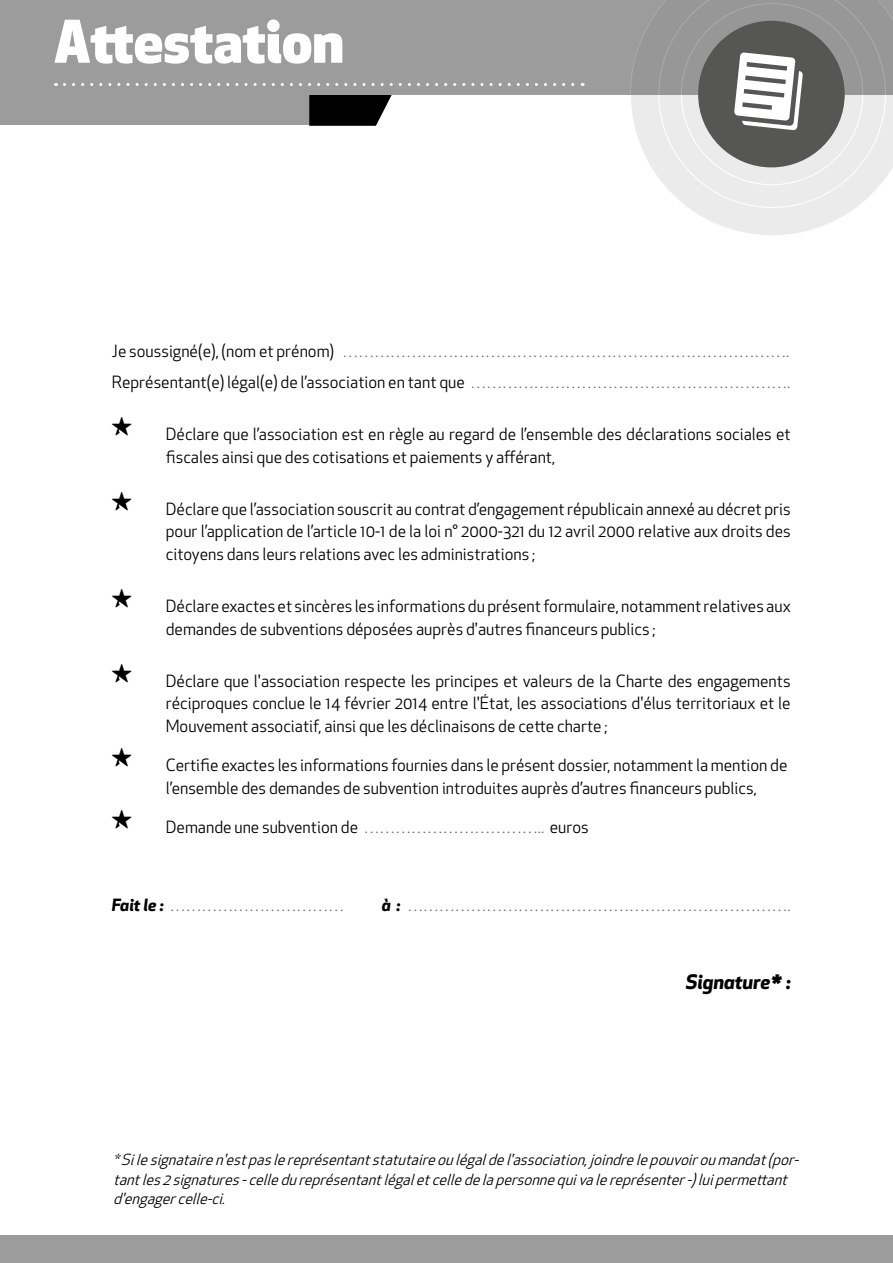
<style>
.page{position:relative;width:893px;height:1263px;background:#fff}
.page>*{position:absolute;margin:0;border:0;box-sizing:border-box;transform-origin:0 0}
.t1{font:800 57.15px "Apex New";color:#fff}
.t2{font:27px "Breezi Icon Set";color:#000}
.t3{font:italic 700 19.5px "Apex New";color:#000}
.t4{font:16.5px/22.5px "Apex New";color:#000}
.t5{font:16.5px "Apex New";color:#6e6e6e}
.t6{font:italic 15px/19.5px "Apex New";color:#000}
.s1{color:#6e6e6e}
.s2{font-weight:700;font-style:italic;color:#000}
</style>
<div class="page">
<div style="left:0;top:58px;width:335px;height:67px;background:#9c9c9d"></div>
<svg style="left:309px;top:94px;width:84px;height:32px;background:#212121"></svg>
<div style="left:0;top:1235px;width:893px;height:28px;background:#9c9c9d"></div>
<div style="left:0;top:0;width:893px;height:94px;background:#9c9c9d"></div>
<svg style="left:629px;top:0;width:264px;height:235px"></svg>
<div style="left:698px;top:21px;width:147px;height:146px;background:#565655;border-radius:50%"></div>
<svg style="left:64px;top:83px;width:519px;height:3px"></svg>
<h1 class="t1" style="left:54px;top:2px;width:291px">Attestation</h1>
<p class="t4" style="left:112px;top:335px;width:680px;line-height:31px">Je soussigné(e), (nom et prénom) <span class="s1">………………………………………………………………………….<br></span>Représentant(e) légal(e) de l’association en tant que <span class="s1">…………………………………………………….</span></p>
<h2 class="t2" style="left:112px;top:415px;width:22px">S</h2>
<p class="t4" style="left:166px;top:423px;width:626px">Déclare que l’association est en règle au regard de l’ensemble des déclarations sociales et fiscales ainsi que des cotisations et paiements y afférant,</p>
<h2 class="t2" style="left:112px;top:490px;width:22px">S</h2>
<h2 class="t2" style="left:112px;top:587px;width:22px">S</h2>
<h2 class="t2" style="left:112px;top:662px;width:22px">S</h2>
<h2 class="t2" style="left:112px;top:746px;width:22px">S</h2>
<p class="t4" style="left:166px;top:498px;width:626px;text-align:justify">Déclare que l’association souscrit au contrat d’engagement républicain annexé au décret pris pour l’application de l’article 10-1 de la loi n° 2000-321 du 12 avril 2000 relative aux droits des citoyens dans leurs relations avec les administrations ;</p>
<p class="t4" style="left:166px;top:595px;width:626px">Déclare exactes et sincères les informations du présent formulaire, notamment relatives aux demandes de subventions déposées auprès d'autres financeurs publics ;</p>
<p class="t4" style="left:166px;top:670px;width:626px;text-align:justify">Déclare que l'association respecte les principes et valeurs de la Charte des engagements réciproques conclue le 14 février 2014 entre l'État, les associations d'élus territoriaux et le Mouvement associatif, ainsi que les déclinaisons de cette charte ;</p>
<p class="t4" style="left:166px;top:754px;width:623px">Certifie exactes les informations fournies dans le présent dossier, notamment la mention de l’ensemble des demandes de subvention introduites auprès d’autres financeurs publics,</p>
<h2 class="t2" style="left:112px;top:808px;width:22px">S</h2>
<p class="t4" style="left:166px;top:816px;width:425px">Demande une subvention de <span class="s1">……………………………..</span> euros</p>
<p class="t5" style="left:112px;top:895px;width:234px"><span class="s2">Fait le :</span> ……………………………</p>
<p class="t5" style="left:382px;top:895px;width:410px"><span class="s2">à :</span> ……………………………………………………………….</p>
<p class="t3" style="left:686px;top:968px;width:106px">Signature* :</p>
<p class="t6" style="left:113px;top:1150px;width:692px">*Silesignatairen'estpaslereprésentantstatutaireoulégaldel'association,joindrelepouvoiroumandat(por&shy;tantles2signatures-celledureprésentantlégaletcelledelapersonnequivalereprésenter-)luipermettant d'engagercelle-ci.</p>
</div>
